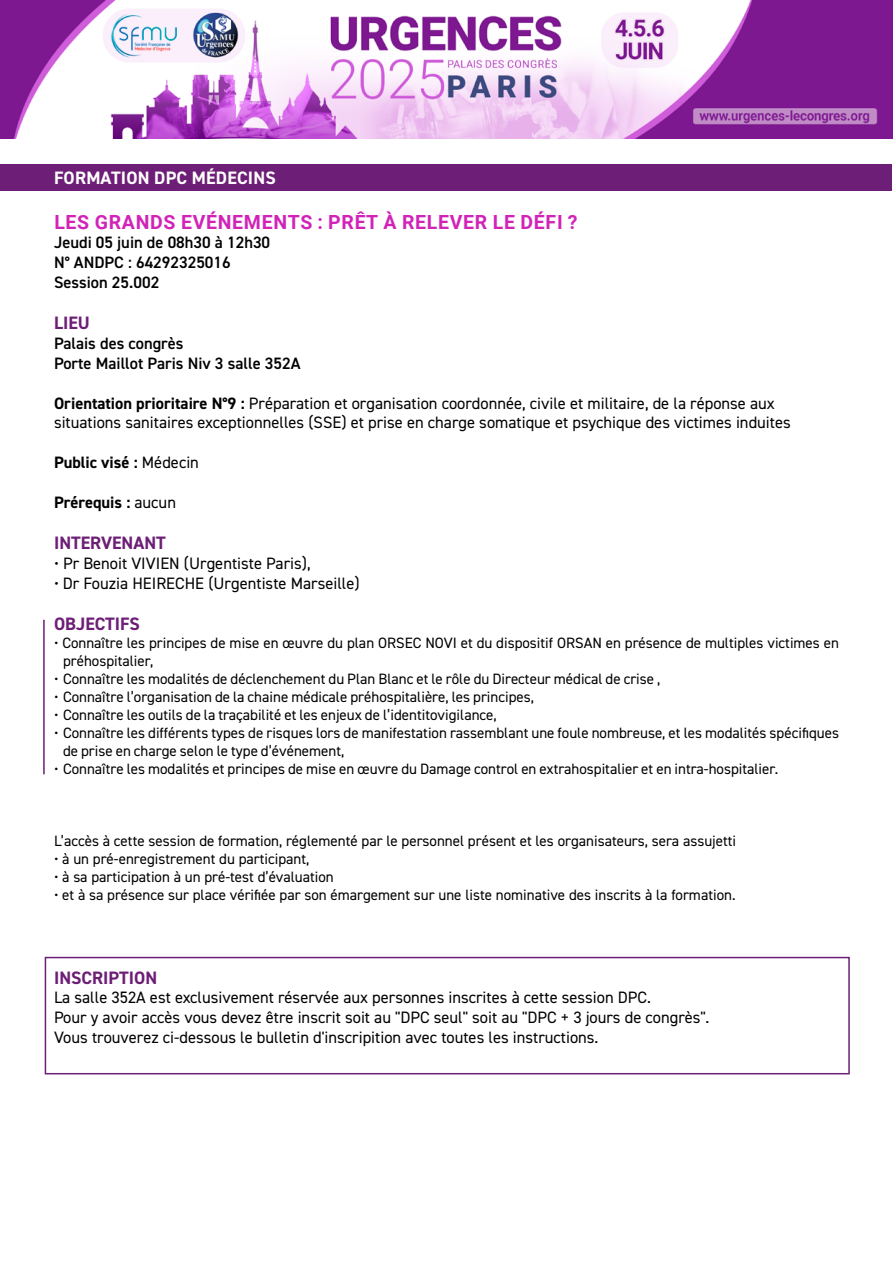
<style>
.page{position:relative;width:893px;height:1263px;background:#fff}
.page>*{position:absolute;margin:0;border:0;box-sizing:border-box;transform-origin:0 0}
.t1{font:700 19.5px "Roboto";letter-spacing:.035em;color:#d123b8}
.t2{font:700 18px "DIN2014";color:#6d1e76}
.t3{font:700 18px "DIN2014";letter-spacing:.01em;color:#fff}
.t4{font:16.5px/19.8px "DIN2014";color:#000}
.t5{font:600 16.5px/19.8px "DIN2014";color:#000}
.t6{font:700 16.5px "DIN2014";color:#000}
.t7{font:15px/18px "DIN2014";color:#000}
.s1{font-weight:700}
.s2{font-weight:400}
</style>
<div class="page">
<div style="left:1px;top:164px;width:891px;height:27px;background:#6d1e76"></div>
<img style="left:0;top:0;width:893px;height:139px">
<hr style="left:43px;top:620px;width:2px;height:154px;background:#6d1e76">
<div style="left:45px;top:957px;width:805px;height:117px;border:2px solid #6d1e76"></div>
<p class="t3" style="left:54px;top:166px;width:223px">FORMATION DPC MÉDECINS</p>
<h1 class="t1" style="left:54px;top:208px;width:525px">LES GRANDS EVÉNEMENTS : PRÊT À RELEVER LE DÉFI ?</h1>
<p class="t5" style="left:54px;top:232px;width:218px">Jeudi 05 juin de 08h30 à 12h30<br>N° ANDPC : 64292325016<br>Session 25.002</p>
<p class="t2" style="left:54px;top:311px;width:37px">LIEU</p>
<p class="t5" style="left:54px;top:333px;width:248px">Palais des congrès<br>Porte Maillot Paris Niv 3 salle 352A</p>
<p class="t4" style="left:54px;top:393px;width:738px"><span class="s1">Orientation prioritaire N°9 :</span> Préparation et organisation coordonnée, civile et militaire, de la réponse aux situations sanitaires exceptionnelles (SSE) et prise en charge somatique et psychique des victimes induites</p>
<p class="t6" style="left:54px;top:451px;width:146px">Public visé : <span class="s2">Médecin</span></p>
<p class="t6" style="left:54px;top:491px;width:124px">Prérequis : <span class="s2">aucun</span></p>
<p class="t2" style="left:54px;top:531px;width:113px">INTERVENANT</p>
<p class="t4" style="left:54px;top:553px;width:258px">• Pr Benoit VIVIEN (Urgentiste Paris),</p>
<p class="t4" style="left:54px;top:573px;width:307px">• Dr Fouzia HEIRECHE (Urgentiste Marseille)</p>
<p class="t2" style="left:54px;top:612px;width:87px">OBJECTIFS</p>
<p class="t7" style="left:63px;top:634px;width:777px;text-indent:-9px">• Connaître les principes de mise en œuvre du plan ORSEC NOVI et du dispositif ORSAN en présence de multiples victimes en préhospitalier,</p>
<p class="t7" style="left:54px;top:670px;width:608px">• Connaître les modalités de déclenchement du Plan Blanc et le rôle du Directeur médical de crise ,</p>
<p class="t7" style="left:54px;top:688px;width:482px">• Connaître l’organisation de la chaine médicale préhospitalière, les principes,</p>
<p class="t7" style="left:54px;top:706px;width:444px">• Connaître les outils de la traçabilité et les enjeux de l’identitovigilance,</p>
<p class="t7" style="left:63px;top:724px;width:777px;text-indent:-9px">• Connaître les différents types de risques lors de manifestation rassemblant une foule nombreuse, et les modalités spécifiques de prise en charge selon le type d’événement,</p>
<p class="t7" style="left:54px;top:760px;width:726px">• Connaître les modalités et principes de mise en œuvre du Damage control en extrahospitalier et en intra-hospitalier.</p>
<p class="t7" style="left:54px;top:832px;width:684px">L’accès à cette session de formation, réglementé par le personnel présent et les organisateurs, sera assujetti</p>
<p class="t7" style="left:54px;top:850px;width:257px">• à un pré-enregistrement du participant,</p>
<p class="t7" style="left:54px;top:868px;width:281px">• à sa participation à un pré-test d’évaluation</p>
<p class="t7" style="left:54px;top:886px;width:683px">• et à sa présence sur place vérifiée par son émargement sur une liste nominative des inscrits à la formation.</p>
<p class="t2" style="left:54px;top:965px;width:105px">INSCRIPTION</p>
<p class="t4" style="left:54px;top:987px;width:657px">La salle 352A est exclusivement réservée aux personnes inscrites à cette session DPC.<br>Pour y avoir accès vous devez être inscrit soit au "DPC seul" soit au "DPC + 3 jours de congrès".<br>Vous trouverez ci-dessous le bulletin d'inscripition avec toutes les instructions.</p>
</div>
